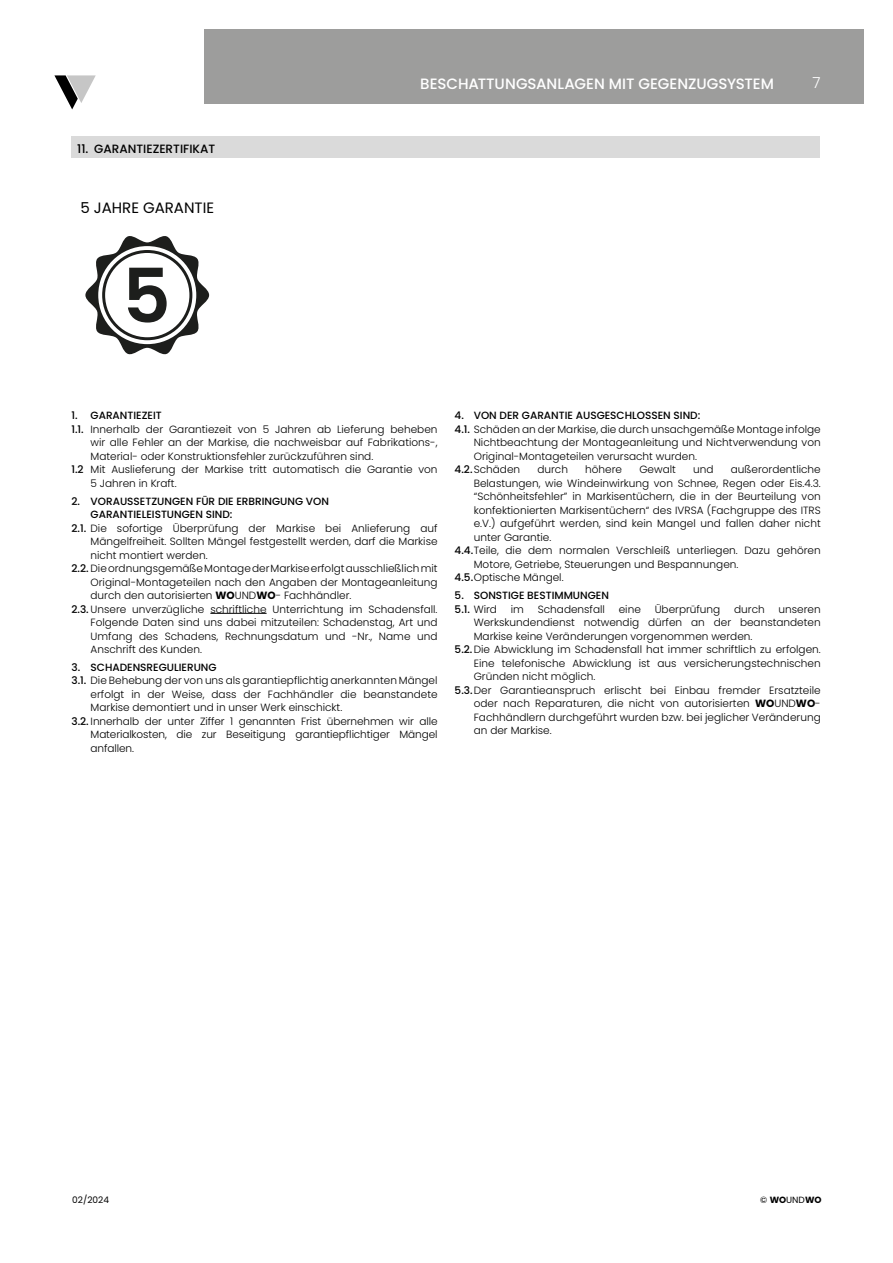
<style>
.page{position:relative;width:893px;height:1263px;background:#fff}
.page>*{position:absolute;margin:0;border:0;box-sizing:border-box;transform-origin:0 0}
.t1{font:300 15.15px "Poppins";color:#fff}
.t2{font:500 15px "Poppins";color:#fff}
.t3{font:15px "Poppins";color:#000}
.t4{font:500 12px "Poppins";color:#000}
.t5{font:300 10.5px "Poppins";color:#000}
.t6{font:500 10.5px/13.5px "Poppins";color:#000}
.t7{font:9px "Poppins";color:#000}
.s1{font-weight:500}
.s2{font-weight:700}
.s3{font-weight:300}
</style>
<div class="page">
<div style="left:204px;top:30px;width:659px;height:74px;background:#9d9d9c"></div>
<svg style="left:54px;top:75px;width:42px;height:34px"></svg>
<div style="left:71px;top:136px;width:749px;height:21px;background:#dadada"></div>
<hr style="left:210px;top:613px;width:57px;height:1px;background:#000">
<svg style="left:85px;top:236px;width:124px;height:118px"></svg>
<p class="t4" style="left:77px;top:142px;width:140px">11. GARANTIEZERTIFIKAT</p>
<h2 class="t3" style="left:80px;top:199px;width:135px">5 JAHRE GARANTIE</h2>
<h2 class="t2" style="left:420px;top:75px;width:355px">BESCHATTUNGSANLAGEN MIT GEGENZUGSYSTEM</h2>
<h1 class="t1" style="left:813px;top:74px;width:10px">7</h1>
<p class="t6" style="left:71px;top:409px;width:92px">1. GARANTIEZEIT</p>
<p class="t5" style="left:71px;top:423px;width:368px"><span class="s1">1.1.</span> Innerhalb der Garantiezeit von 5 Jahren ab Lieferung beheben</p>
<p class="t5" style="left:91px;top:436px;width:348px">wir alle Fehler an der Markise, die nachweisbar auf Fabrikations-,</p>
<p class="t5" style="left:91px;top:450px;width:284px">Material- oder Konstruktionsfehler zurückzuführen sind.</p>
<p class="t5" style="left:71px;top:463px;width:368px"><span class="s1">1.2</span> Mit Auslieferung der Markise tritt automatisch die Garantie von</p>
<p class="t5" style="left:91px;top:477px;width:88px">5 Jahren in Kraft.</p>
<p class="t6" style="left:71px;top:494px;width:259px">2. VORAUSSETZUNGEN FÜR DIE ERBRINGUNG VON</p>
<p class="t6" style="left:91px;top:508px;width:143px">GARANTIELEISTUNGEN SIND:</p>
<p class="t5" style="left:71px;top:522px;width:368px"><span class="s1">2.1.</span> Die sofortige Überprüfung der Markise bei Anlieferung auf</p>
<p class="t5" style="left:91px;top:535px;width:348px">Mängelfreiheit. Sollten Mängel festgestellt werden, darf die Markise</p>
<p class="t5" style="left:91px;top:549px;width:119px">nicht montiert werden.</p>
<p class="t5" style="left:71px;top:562px;width:368px"><span class="s1">2.2.</span> Die ordnungsgemäße Montage der Markise erfolgt ausschließlich mit</p>
<p class="t5" style="left:91px;top:576px;width:348px">Original-Montageteilen nach den Angaben der Montageanleitung</p>
<p class="t5" style="left:91px;top:589px;width:262px">durch den autorisierten <span class="s2">WO</span>UND<span class="s2">WO</span>- Fachhändler.</p>
<p class="t5" style="left:71px;top:603px;width:368px"><span class="s1">2.3.</span> Unsere unverzügliche schriftliche Unterrichtung im Schadensfall.</p>
<p class="t5" style="left:91px;top:616px;width:348px">Folgende Daten sind uns dabei mitzuteilen: Schadenstag, Art und</p>
<p class="t5" style="left:91px;top:630px;width:348px">Umfang des Schadens, Rechnungsdatum und -Nr., Name und</p>
<p class="t5" style="left:91px;top:643px;width:113px">Anschrift des Kunden.</p>
<p class="t6" style="left:71px;top:660px;width:147px">3. SCHADENSREGULIERUNG</p>
<p class="t5" style="left:71px;top:675px;width:368px"><span class="s1">3.1.</span> Die Behebung der von uns als garantiepflichtig anerkannten Mängel</p>
<p class="t5" style="left:91px;top:688px;width:348px">erfolgt in der Weise, dass der Fachhändler die beanstandete</p>
<p class="t5" style="left:91px;top:702px;width:253px">Markise demontiert und in unser Werk einschickt.</p>
<p class="t5" style="left:71px;top:715px;width:368px"><span class="s1">3.2.</span> Innerhalb der unter Ziffer 1 genannten Frist übernehmen wir alle</p>
<p class="t5" style="left:91px;top:729px;width:348px">Materialkosten, die zur Beseitigung garantiepflichtiger Mängel</p>
<p class="t5" style="left:91px;top:742px;width:45px">anfallen.</p>
<p class="t6" style="left:455px;top:409px;width:247px">4. VON DER GARANTIE AUSGESCHLOSSEN SIND:</p>
<p class="t5" style="left:455px;top:423px;width:368px"><span class="s1">4.1.</span> Schäden an der Markise, die durch unsachgemäße Montage infolge</p>
<p class="t5" style="left:474px;top:437px;width:348px">Nichtbeachtung der Montageanleitung und Nichtverwendung von</p>
<p class="t5" style="left:474px;top:450px;width:225px">Original-Montageteilen verursacht wurden.</p>
<p class="t5" style="left:455px;top:464px;width:67px"><span class="s1">4.2.</span>Schäden</p>
<p class="t5" style="left:537px;top:464px;width:32px">durch</p>
<p class="t5" style="left:585px;top:464px;width:38px">höhere</p>
<p class="t5" style="left:639px;top:464px;width:38px">Gewalt</p>
<p class="t5" style="left:693px;top:464px;width:22px">und</p>
<p class="t5" style="left:731px;top:464px;width:92px">außerordentliche</p>
<p class="t5" style="left:474px;top:477px;width:348px">Belastungen, wie Windeinwirkung von Schnee, Regen oder Eis.4.3.</p>
<p class="t5" style="left:474px;top:491px;width:348px">“Schönheitsfehler” in Markisentüchern, die in der Beurteilung von</p>
<p class="t5" style="left:474px;top:504px;width:348px">konfektionierten Markisentüchern“ des IVRSA (Fachgruppe des ITRS</p>
<p class="t5" style="left:474px;top:518px;width:348px">e.V.) aufgeführt werden, sind kein Mangel und fallen daher nicht</p>
<p class="t5" style="left:474px;top:531px;width:79px">unter Garantie.</p>
<p class="t5" style="left:455px;top:545px;width:368px"><span class="s1">4.4.</span>Teile, die dem normalen Verschleiß unterliegen. Dazu gehören</p>
<p class="t5" style="left:474px;top:558px;width:266px">Motore, Getriebe, Steuerungen und Bespannungen.</p>
<p class="t5" style="left:455px;top:572px;width:110px"><span class="s1">4.5.</span>Optische Mängel.</p>
<p class="t6" style="left:455px;top:589px;width:156px">5. SONSTIGE BESTIMMUNGEN<br>5.1. <span class="s3">Wird</span></p>
<p class="t5" style="left:511px;top:603px;width:15px">im</p>
<p class="t5" style="left:538px;top:603px;width:69px">Schadensfall</p>
<p class="t5" style="left:619px;top:603px;width:24px">eine</p>
<p class="t5" style="left:655px;top:603px;width:67px">Überprüfung</p>
<p class="t5" style="left:734px;top:603px;width:32px">durch</p>
<p class="t5" style="left:779px;top:603px;width:44px">unseren</p>
<p class="t5" style="left:474px;top:616px;width:348px">Werkskundendienst notwendig dürfen an der beanstandeten</p>
<p class="t5" style="left:474px;top:630px;width:280px">Markise keine Veränderungen vorgenommen werden.</p>
<p class="t5" style="left:455px;top:643px;width:368px"><span class="s1">5.2.</span>Die Abwicklung im Schadensfall hat immer schriftlich zu erfolgen.</p>
<p class="t5" style="left:474px;top:657px;width:348px">Eine telefonische Abwicklung ist aus versicherungstechnischen</p>
<p class="t5" style="left:474px;top:670px;width:123px">Gründen nicht möglich.</p>
<p class="t5" style="left:455px;top:684px;width:368px"><span class="s1">5.3.</span>Der Garantieanspruch erlischt bei Einbau fremder Ersatzteile</p>
<p class="t5" style="left:474px;top:697px;width:348px">oder nach Reparaturen, die nicht von autorisierten <span class="s2">WO</span>UND<span class="s2">WO</span>-</p>
<p class="t5" style="left:474px;top:711px;width:348px">Fachhändlern durchgeführt wurden bzw. bei jeglicher Veränderung</p>
<p class="t5" style="left:474px;top:724px;width:79px">an der Markise.</p>
<p class="t7" style="left:72px;top:1195px;width:38px">02/2024</p>
<p class="t7" style="left:760px;top:1195px;width:63px">© <span class="s2">WO</span>UND<span class="s2">WO</span></p>
</div>
